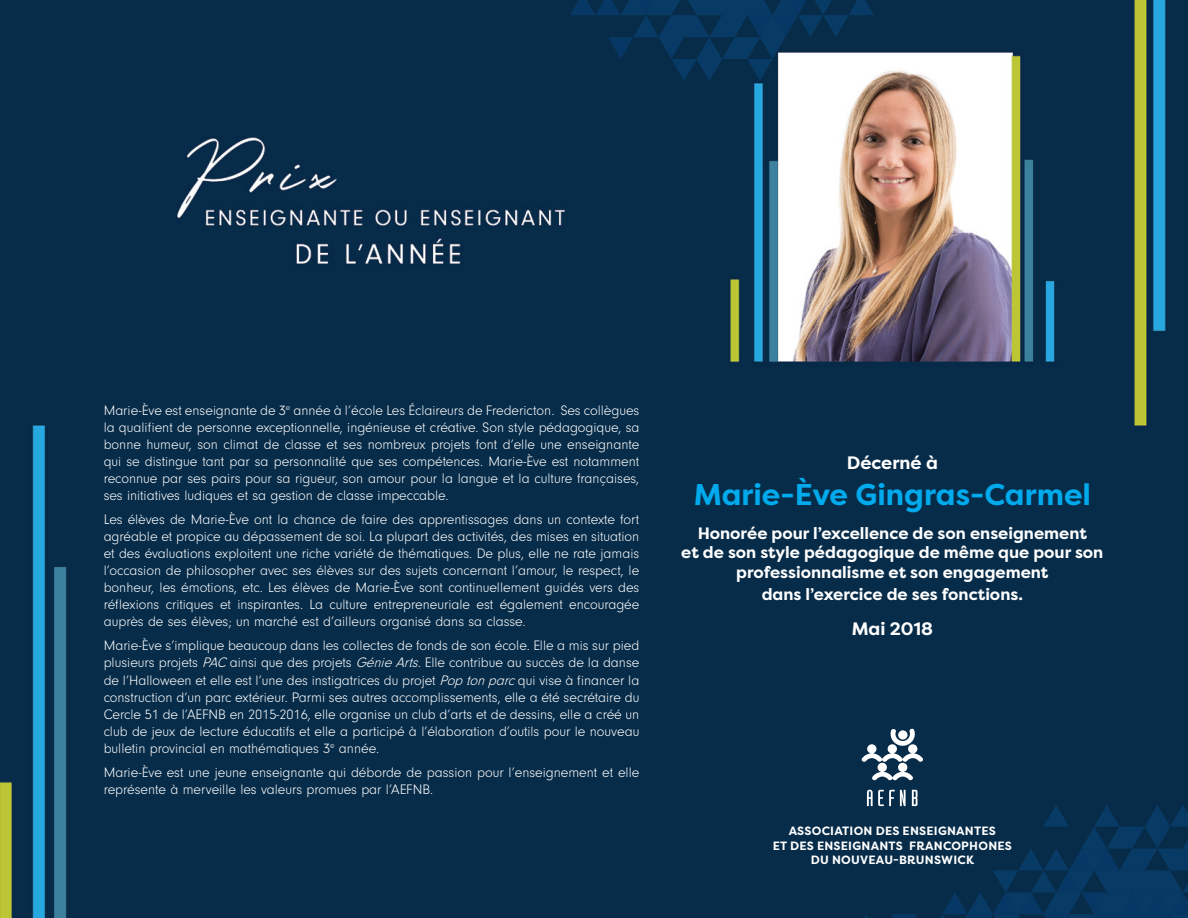
<style>
.page{position:relative;width:1188px;height:918px;background:#fff}
.page>*{position:absolute;margin:0;border:0;box-sizing:border-box;transform-origin:0 0}
.t1{font:700 30px "Filson Pro";color:#00aaec}
.t2{font:700 18px "Filson Pro";color:#fff}
.t3{font:700 16.5px/19.8px "Filson Pro";color:#fff;text-align:center}
.t4{font:300 14.25px/17.1px "Neuzeit Gro";color:#fff;text-align:justify}
.t5{font:700 12px/14.4px "Filson Pro";letter-spacing:.02em;color:#fff;text-align:center}
.s1{font-style:italic}
</style>
<div class="page">
<img style="left:0;top:0;width:1188px;height:918px">
<svg style="left:570px;top:0;width:304px;height:81px;background:#224867"></svg>
<svg style="left:854px;top:914px;width:25px;height:4px"></svg>
<svg style="left:892px;top:914px;width:25px;height:4px"></svg>
<svg style="left:930px;top:805px;width:258px;height:113px;background:#073154"></svg>
<svg style="left:861px;top:728px;width:63px;height:78px"></svg>
<p class="t4" style="left:104px;top:402px;width:537px">Marie-Ève est enseignante de 3<sup>e</sup> année à l’école Les Éclaireurs de Fredericton. Ses collègues la qualifient de personne exceptionnelle, ingénieuse et créative. Son style pédagogique, sa bonne humeur, son climat de classe et ses nombreux projets font d’elle une enseignante qui se distingue tant par sa personnalité que ses compétences. Marie-Ève est notamment reconnue par ses pairs pour sa rigueur, son amour pour la langue et la culture françaises, ses initiatives ludiques et sa gestion de classe impeccable.</p>
<p class="t4" style="left:104px;top:511px;width:537px">Les élèves de Marie-Ève ont la chance de faire des apprentissages dans un contexte fort agréable et propice au dépassement de soi. La plupart des activités, des mises en situation et des évaluations exploitent une riche variété de thématiques. De plus, elle ne rate jamais l’occasion de philosopher avec ses élèves sur des sujets concernant l’amour, le respect, le bonheur, les émotions, etc. Les élèves de Marie-Ève sont continuellement guidés vers des réflexions critiques et inspirantes. La culture entrepreneuriale est également encouragée auprès de ses élèves; un marché est d’ailleurs organisé dans sa classe.</p>
<p class="t4" style="left:104px;top:637px;width:537px">Marie-Ève s’implique beaucoup dans les collectes de fonds de son école. Elle a mis sur pied plusieurs projets <span class="s1">PAC</span> ainsi que des projets <span class="s1">GénieArts.</span>Elle contribue au succès de la danse de l’Halloween et elle est l’une des instigatrices du projet <span class="s1">Pop tonparc</span>qui vise à financer la construction d’un parc extérieur. Parmi ses autres accomplissements, elle a été secrétaire du Cercle 51 de l’AEFNB en 2015-2016, elle organise un club d’arts et de dessins, elle a créé un club de jeux de lecture éducatifs et elle a participé à l’élaboration d’outils pour le nouveau bulletin provincial en mathématiques 3<sup>e</sup> année.</p>
<p class="t4" style="left:104px;top:764px;width:537px">Marie-Ève est une jeune enseignante qui déborde de passion pour l’enseignement et elle représente à merveille les valeurs promues par l’AEFNB.</p>
<p class="t2" style="left:847px;top:452px;width:93px">Décerné à</p>
<h1 class="t1" style="left:694px;top:476px;width:399px">Marie-Ève Gingras-Carmel</h1>
<p class="t3" style="left:681px;top:523px;width:424px">Honorée pour l’excellence de son enseignement<br>et de son style pédagogique de même que pour son professionnalisme et son engagement</p>
<p class="t3" style="left:762px;top:584px;width:263px">dans l’exercice de ses fonctions.</p>
<p class="t2" style="left:852px;top:617px;width:83px">Mai 2018</p>
<p class="t5" style="left:773px;top:824px;width:241px">ASSOCIATION DES ENSEIGNANTES<br>ET DES ENSEIGNANTS FRANCOPHONES<br>DU NOUVEAU-BRUNSWICK</p>
</div>
